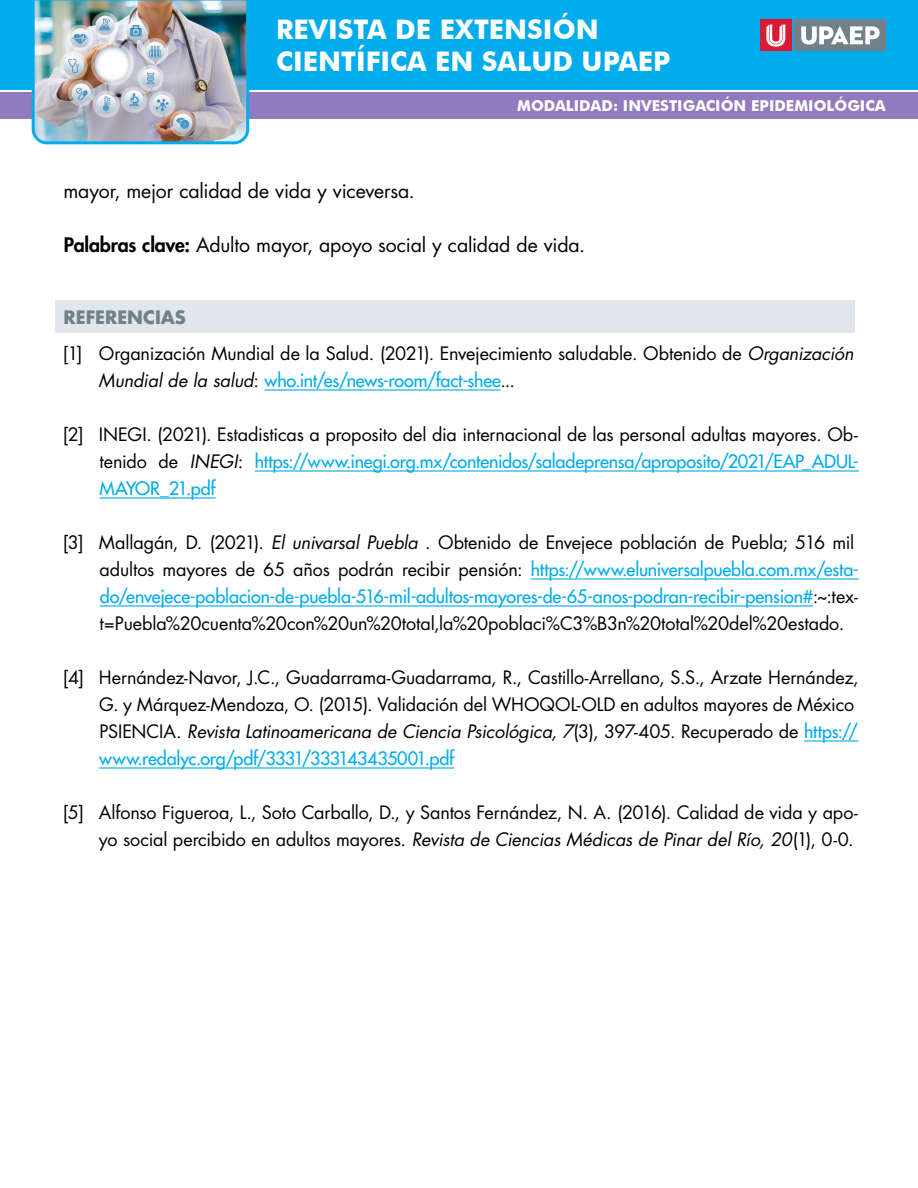
<style>
.page{position:relative;width:918px;height:1188px;background:#fff}
.page>*{position:absolute;margin:0;border:0;box-sizing:border-box;transform-origin:0 0}
.t1{font:700 27px/32.4px "Futura BT";color:#fff}
.cuerpo{font:19.5px "Futura Std";letter-spacing:-.01em;color:#000}
.referencias{font:18px/27px "Futura Std";letter-spacing:-.005em;color:#000}
.apartado{font:700 18px "Futura Std";color:#72808a}
.t2{font:700 15px "Futura BT";color:#fff}
.s1{font-weight:800}
.s2{font-style:italic}
.s3{font-weight:500;color:#00aceb}
</style>
<div class="page">
<div style="left:0;top:92px;width:918px;height:27px;background:#917abd"></div>
<div style="left:0;top:0;width:918px;height:90px;background:#00aceb"></div>
<img style="left:31px;top:0;width:219px;height:145px">
<div style="left:795px;top:20px;width:91px;height:31px;background:#72808a"></div>
<svg style="left:801px;top:26px;width:79px;height:19px"></svg>
<div style="left:760px;top:20px;width:32px;height:31px;background:#da1a32"></div>
<svg style="left:766px;top:25px;width:19px;height:22px"></svg>
<div style="left:56px;top:300px;width:799px;height:33px;background:#e0e7eb"></div>
<hr style="left:264px;top:389px;width:237px;height:2px;background:#00aceb">
<hr style="left:255px;top:470px;width:604px;height:2px;background:#00aceb">
<hr style="left:100px;top:497px;width:116px;height:2px;background:#00aceb">
<hr style="left:531px;top:578px;width:328px;height:2px;background:#00aceb">
<hr style="left:100px;top:605px;width:713px;height:2px;background:#00aceb">
<hr style="left:804px;top:740px;width:54px;height:2px;background:#00aceb">
<hr style="left:99px;top:767px;width:355px;height:2px;background:#00aceb">
<h1 class="t1" style="left:276px;top:13px;width:396px">REVISTA DE EXTENSIÓN<br>CIENTÍFICA EN SALUD UPAEP</h1>
<p class="t2" style="left:517px;top:97px;width:370px">MODALIDAD: INVESTIGACIÓN EPIDEMIOLÓGICA</p>
<p class="cuerpo" style="left:63px;top:178px;width:353px">mayor, mejor calidad de vida y viceversa.</p>
<p class="cuerpo" style="left:64px;top:232px;width:523px"><span class="s1">Palabras clave:</span> Adulto mayor, apoyo social y calidad de vida.</p>
<p class="apartado" style="left:64px;top:305px;width:124px">REFERENCIAS</p>
<p class="referencias" style="left:98px;top:340px;width:757px;text-indent:-36px">[1] Organización Mundial de la Salud. (2021). Envejecimiento saludable. Obtenido de <span class="s2">Organización<br>Mundial de la salud</span>: <span class="s3">who.int/es/news-room/fact-shee</span>...</p>
<p class="referencias" style="left:100px;top:421px;width:761px;text-align:justify;text-indent:-37px">[2] INEGI. (2021). Estadisticas a proposito del dia internacional de las personal adultas mayores<span class="s2">.</span> Ob&shy;tenido de <span class="s2">INEGI</span>: <span class="s3">https://www.inegi.org.mx/contenidos/saladeprensa/aproposito/2021/EAP_ADUL-MAYOR_21.pdf</span></p>
<p class="referencias" style="left:100px;top:529px;width:761px;text-indent:-37px">[3] Mallagán, D. (2021). <span class="s2">El univarsal Puebla</span> . Obtenido de Envejece población de Puebla; 516 mil adultos mayores de 65 años podrán recibir pensión: <span class="s3">https://www.eluniversalpuebla.com.mx/esta&shy;do/envejece-poblacion-de-puebla-516-mil-adultos-mayores-de-65-anos-podran-recibir-pension#</span>:~:tex&shy;t=Puebla%20cuenta%20con%20un%20total,la%20poblaci%C3%B3n%20total%20del%20estado.</p>
<p class="referencias" style="left:99px;top:664px;width:761px;text-indent:-36px">[4] Hernández-Navor, J.C., Guadarrama-Guadarrama, R., Castillo-Arrellano, S.S., Arzate Hernández, G. y Márquez-Mendoza, O. (2015). Validación del WHOQOL-OLD en adultos mayores de México PSIENCIA. <span class="s2">Revista Latinoamericana de Ciencia Psicológica, 7</span>(3), 397-405. Recuperado de <span class="s3">https:// www.redalyc.org/pdf/3331/333143435001.pdf</span></p>
<p class="referencias" style="left:63px;top:799px;width:796px;text-align:right">[5] Alfonso Figueroa, L., Soto Carballo, D., y Santos Fernández, N. A. (2016). Calidad de vida y apo&shy;yo social percibido en adultos mayores. <span class="s2">Revista de Ciencias Médicas de Pinar del Río, 20</span>(1), 0-0.</p>
</div>
